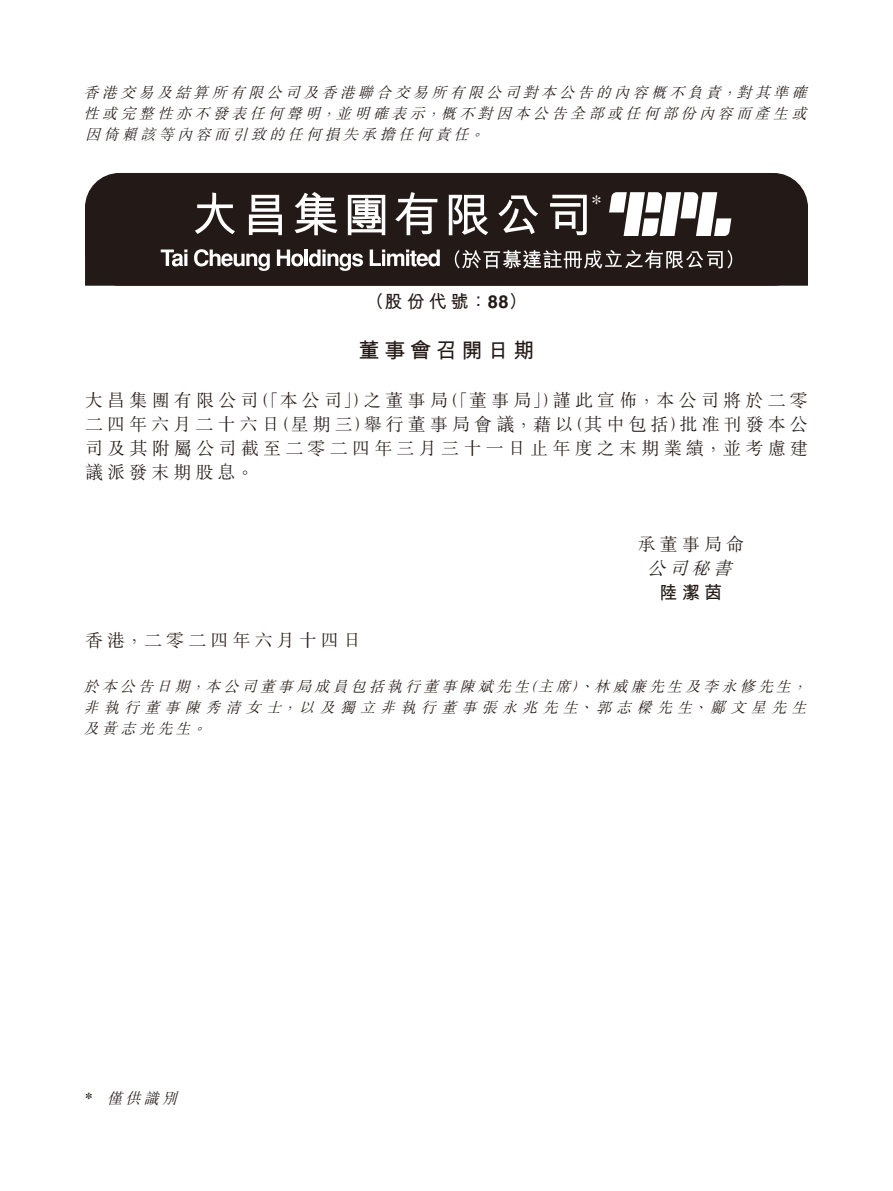
<style>
.page{position:relative;width:893px;height:1191px;background:#fff}
.page>*{position:absolute;margin:0;border:0;box-sizing:border-box;transform-origin:0 0}
.t1{font:21.75px "Times LT Std";color:#fff}
.t2{font:21px "M Hei HK Bold E Ten B5 H";letter-spacing:.23em;color:#231916}
.t3{font:18px/24px "M Sung HK Light E Ten B5 H";letter-spacing:.235em;color:#231916;text-align:justify}
.t4{font:18px "M Hei HK Bold E Ten B5 H";letter-spacing:.23em;color:#231916}
.t5{font:italic 18px "M Sung HK Light E Ten B5 H";color:#231916}
.t6{font:italic 15px/21px "M Sung HK Light E Ten B5 H";letter-spacing:.23em;color:#231916}
.s1{font-family:"Helvetica LT Std";font-weight:700}
.s2{font-family:"Times LT Std";font-weight:700;font-style:normal}
</style>
<div class="page">
<div style="left:86px;top:174px;width:721px;height:111px;background:#231916;border-radius:34px"></div>
<div style="left:85px;top:173px;width:723px;height:113px;border:2px solid #231916;border-radius:34px"></div>
<div style="left:86px;top:205px;width:721px;height:80px;background:#231916"></div>
<div style="left:85px;top:204px;width:723px;height:82px;border:2px solid #231916"></div>
<svg style="left:609px;top:192px;width:122px;height:44px"></svg>
<svg style="left:161px;top:249px;width:26px;height:17px"></svg>
<svg style="left:194px;top:249px;width:76px;height:22px"></svg>
<svg style="left:277px;top:249px;width:26px;height:17px"></svg>
<hr style="left:305px;top:249px;width:3px;height:17px;background:#fff">
<svg style="left:309px;top:249px;width:54px;height:22px"></svg>
<svg style="left:370px;top:249px;width:70px;height:17px"></svg>
<svg style="left:195px;top:192px;width:40px;height:42px"></svg>
<svg style="left:249px;top:195px;width:33px;height:40px"></svg>
<svg style="left:295px;top:192px;width:42px;height:43px"></svg>
<svg style="left:348px;top:195px;width:37px;height:40px"></svg>
<svg style="left:395px;top:192px;width:42px;height:43px"></svg>
<svg style="left:449px;top:195px;width:39px;height:40px"></svg>
<svg style="left:498px;top:195px;width:40px;height:39px"></svg>
<svg style="left:550px;top:195px;width:37px;height:40px"></svg>
<svg style="left:455px;top:250px;width:277px;height:19px"></svg>
<p class="t6" style="left:83px;top:84px;width:728px">香港交易及結算所有限公司及香港聯合交易所有限公司對本公告的內容概不負責，對其準確性或完整性亦不發表任何聲明，並明確表示，概不對因本公告全部或任何部份內容而產生或因倚賴該等內容而引致的任何損失承擔任何責任。</p>
<h1 class="t1" style="left:591px;top:190px;width:12px">*</h1>
<p class="t4" style="left:366px;top:294px;width:162px">（股份代號：<span class="s1">88</span>）</p>
<h2 class="t2" style="left:359px;top:342px;width:177px">董事會召開日期</h2>
<p class="t3" style="left:85px;top:390px;width:724px">大昌集團有限公司（「本公司」）之董事局（「董事局」）謹此宣佈，本公司將於二零二四年六月二十六日（星期三）舉行董事局會議，藉以（其中包括）批准刊發本公司及其附屬公司截至二零二四年三月三十一日止年度之末期業績，並考慮建議派發末期股息。</p>
<p class="t3" style="left:638px;top:534px;width:108px">承董事局命</p>
<p class="t5" style="left:647px;top:561px;width:86px">公司秘書</p>
<p class="t4" style="left:660px;top:585px;width:64px">陸潔茵</p>
<p class="t3" style="left:85px;top:630px;width:278px">香港，二零二四年六月十四日</p>
<p class="t6" style="left:83px;top:678px;width:728px;text-align:justify">於本公告日期，本公司董事局成員包括執行董事陳斌先生（主席）、林威廉先生及李永修先生，非執行董事陳秀清女士，以及獨立非執行董事張永兆先生、郭志樑先生、鄺文星先生及黃志光先生。</p>
<p class="t6" style="left:85px;top:1089px;width:98px"><span class="s2">*</span> 僅供識別</p>
</div>
